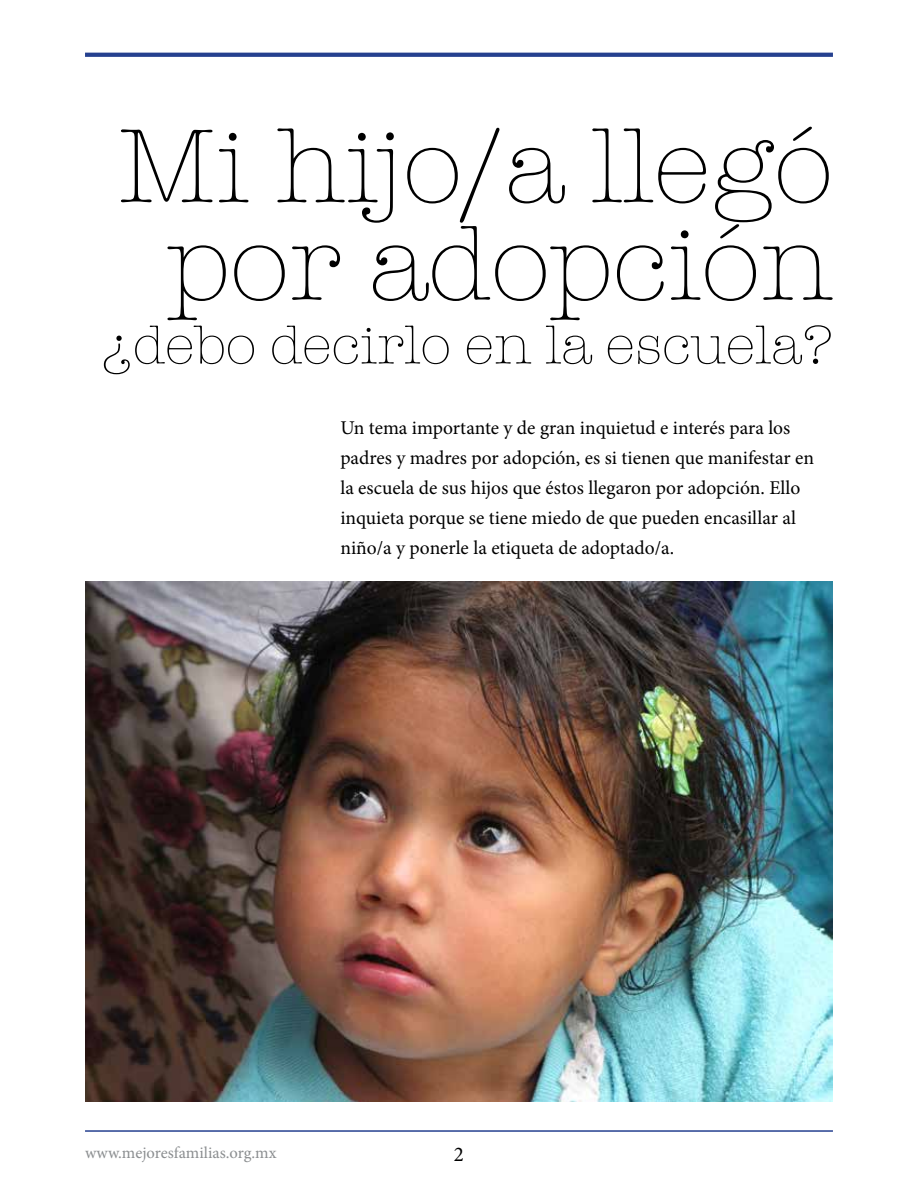
<style>
.page{position:relative;width:918px;height:1188px;background:#fff}
.page>*{position:absolute;margin:0;border:0;box-sizing:border-box;transform-origin:0 0}
.t1{font:300 108px/97.5px "American Typewriter";color:#000;text-align:center}
.t2{font:300 55.5px "American Typewriter";color:#000}
.t3{font:21px "Minion Pro";color:#000}
.t4{font:19.5px/30px "Minion Pro";color:#000}
.t5{font:16.5px "Minion Pro";color:#8b8e90}
</style>
<div class="page">
<hr style="left:85px;top:1130px;width:748px;height:2px;background:#25408f">
<svg style="left:85px;top:53px;width:748px;height:4px;fill:#25408f"></svg>
<img style="left:85px;top:581px;width:748px;height:521px">
<h1 class="t1" style="left:118px;top:114px;width:717px">Mi hijo/a llegó por adopción</h1>
<h2 class="t2" style="left:102px;top:304px;width:733px">¿debo decirlo en la escuela?</h2>
<p class="t4" style="left:340px;top:413px;width:475px">Un tema importante y de gran inquietud e interés para los padres y madres por adopción, es si tienen que manifestar en la escuela de sus hijos que éstos llegaron por adopción. Ello inquieta porque se tiene miedo de que pueden encasillar al niño/a y ponerle la etiqueta de adoptado/a.</p>
<p class="t5" style="left:85px;top:1141px;width:193px">www.mejoresfamilias.org.mx</p>
<p class="t3" style="left:454px;top:1140px;width:12px">2</p>
</div>
